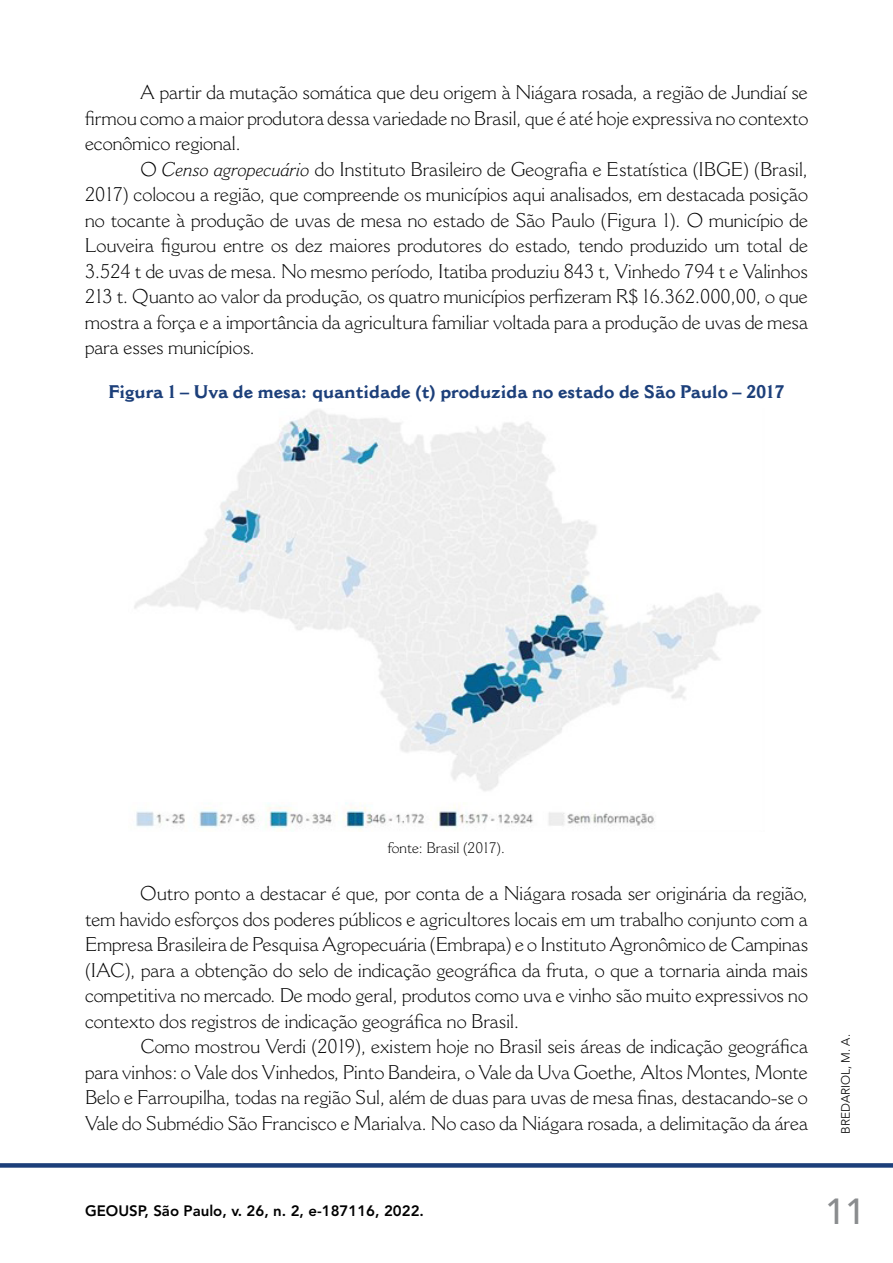
<style>
.page{position:relative;width:893px;height:1263px;background:#fff}
.page>*{position:absolute;margin:0;border:0;box-sizing:border-box;transform-origin:0 0}
.t1{font:500 36px "Avenir LT Std";color:#8a8c8e}
.t2{font:300 19.5px/25.5px "Cantoria MT Std";color:#000;text-align:justify}
.t3{font:700 18px "Cantoria MT Std";color:#1c3f7a}
.t4{font:800 15px "Avenir LT Std";color:#000}
.t5{font:300 15px "Cantoria MT Std";color:#000}
.t6{font:300 12px "Avenir LT Std";color:#000}
.s1{font-style:italic}
</style>
<div class="page">
<div style="left:0;top:1163px;width:893px;height:5px;background:#1c3f7a"></div>
<img style="left:134px;top:409px;width:627px;height:422px">
<p class="t2" style="left:85px;top:80px;width:725px;text-indent:55px">A partir da mutação somática que deu origem à Niágara rosada, a região de Jundiaí se firmou como a maior produtora dessa variedade no Brasil, que é até hoje expressiva no contexto econômico regional.</p>
<p class="t2" style="left:85px;top:156px;width:724px;text-indent:55px">O <span class="s1">Censo agropecuário</span> do Instituto Brasileiro de Geografia e Estatística (IBGE) (Brasil, 2017) colocou a região, que compreende os municípios aqui analisados, em destacada posição no tocante à produção de uvas de mesa no estado de São Paulo (Figura 1). O município de Louveira figurou entre os dez maiores produtores do estado, tendo produzido um total de 3.524 t de uvas de mesa. No mesmo período, Itatiba produziu 843 t, Vinhedo 794 t e Valinhos 213 t. Quanto ao valor da produção, os quatro municípios perfizeram R$ 16.362.000,00, o que mostra a força e a importância da agricultura familiar voltada para a produção de uvas de mesa para esses municípios.</p>
<p class="t3" style="left:108px;top:381px;width:678px">Figura 1 – Uva de mesa: quantidade (t) produzida no estado de São Paulo – 2017</p>
<p class="t5" style="left:388px;top:839px;width:119px">fonte: Brasil (2017).</p>
<p class="t2" style="left:85px;top:880px;width:725px;text-indent:55px">Outro ponto a destacar é que, por conta de a Niágara rosada ser originária da região, tem havido esforços dos poderes públicos e agricultores locais em um trabalho conjunto com a Empresa Brasileira de Pesquisa Agropecuária (Embrapa) e o Instituto Agronômico de Campinas (IAC), para a obtenção do selo de indicação geográfica da fruta, o que a tornaria ainda mais competitiva no mercado. De modo geral, produtos como uva e vinho são muito expressivos no contexto dos registros de indicação geográfica no Brasil.</p>
<p class="t2" style="left:85px;top:1033px;width:724px;text-indent:55px">Como mostrou Verdi (2019), existem hoje no Brasil seis áreas de indicação geográfica para vinhos: o Vale dos Vinhedos, Pinto Bandeira, o Vale da Uva Goethe, Altos Montes, Monte Belo e Farroupilha, todas na região Sul, além de duas para uvas de mesa finas, destacando-se o Vale do Submédio São Francisco e Marialva. No caso da Niágara rosada, a delimitação da área</p>
<p class="t6" style="left:838px;top:1134px;width:101px;rotate:-90deg">BREDARIOL, M. A.</p>
<p class="t4" style="left:85px;top:1202px;width:340px">GEOUSP, São Paulo, v. 26, n. 2, e-187116, 2022.</p>
<h1 class="t1" style="left:825px;top:1191px;width:42px">11</h1>
</div>
